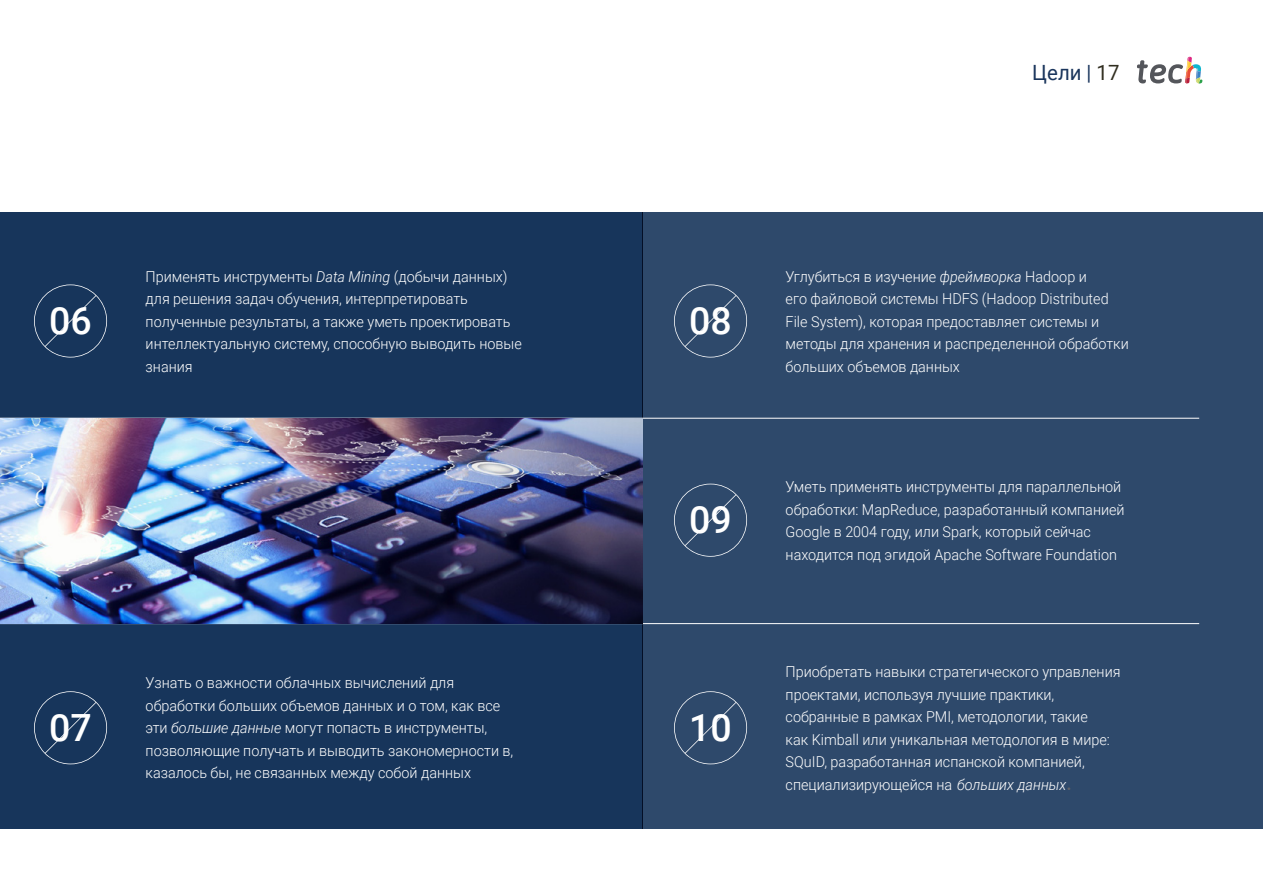
<style>
.page{position:relative;width:1263px;height:893px;background:#fff}
.page>*{position:absolute;margin:0;border:0;box-sizing:border-box;transform-origin:0 0}
.t1{font:500 37.5px "Roboto";color:#fff}
.t2{font:21px "Roboto";color:#1a355c}
.t3{font:300 15px/22.5px "Roboto";color:#fff;scale:.96 1}
.s1{color:#312e20}
.s2{font-style:italic}
.s3{font-weight:500;font-size:19.5px;color:#61646a}
</style>
<div class="page">
<div style="left:0;top:213px;width:642px;height:616px;background:#17355b"></div>
<div style="left:642px;top:213px;width:621px;height:616px;background:#2e496b"></div>
<svg style="left:34px;top:284px;width:73px;height:73px"></svg>
<svg style="left:674px;top:284px;width:73px;height:73px"></svg>
<svg style="left:34px;top:691px;width:73px;height:73px"></svg>
<svg style="left:674px;top:484px;width:73px;height:73px"></svg>
<svg style="left:674px;top:691px;width:73px;height:73px"></svg>
<hr style="left:0;top:418px;width:1199px;height:1px;background:#fff">
<hr style="left:0;top:623px;width:1199px;height:1px;background:#fff">
<img style="left:0;top:418px;width:642px;height:205px">
<svg style="left:1137px;top:57px;width:65px;height:27px"></svg>
<h2 class="t2" style="left:1032px;top:57px;width:89px">Цели | <span class="s1">17</span></h2>
<p class="t3" style="left:146px;top:264px;width:393px">Применять инструменты <span class="s2">Data Mining</span> (добычи данных) для решения задач обучения, интерпретировать полученные результаты, а также уметь проектировать интеллектуальную систему, способную выводить новые знания</p>
<p class="t3" style="left:786px;top:264px;width:359px">Углубиться в изучение <span class="s2">фреймворка</span> Hadoop и<br>его файловой системы HDFS (Hadoop Distributed File System), которая предоставляет системы и методы для хранения и распределенной обработки больших объемов данных</p>
<h1 class="t1" style="left:49px;top:294px;width:44px">06</h1>
<h1 class="t1" style="left:689px;top:294px;width:44px">08</h1>
<h1 class="t1" style="left:49px;top:701px;width:44px">07</h1>
<p class="t3" style="left:146px;top:671px;width:385px">Узнать о важности облачных вычислений для обработки больших объемов данных и о том, как все эти <span class="s2">большие данные</span> могут попасть в инструменты, позволяющие получать и выводить закономерности в, казалось бы, не связанных между собой данных</p>
<h1 class="t1" style="left:689px;top:493px;width:44px">09</h1>
<h1 class="t1" style="left:689px;top:701px;width:44px">10</h1>
<p class="t3" style="left:786px;top:475px;width:355px">Уметь применять инструменты для параллельной обработки: MapReduce, разработанный компанией Google в 2004 году, или Spark, который сейчас находится под эгидой Apache Software Foundation</p>
<p class="t3" style="left:786px;top:660px;width:350px">Приобретать навыки стратегического управления проектами, используя лучшие практики, собранные в рамках PMI, методологии, такие<br>как Kimball или уникальная методология в мире:<br>SQuID, разработанная испанской компанией, специализирующейся на <span class="s2">больших данных</span><span class="s3">.</span></p>
</div>
